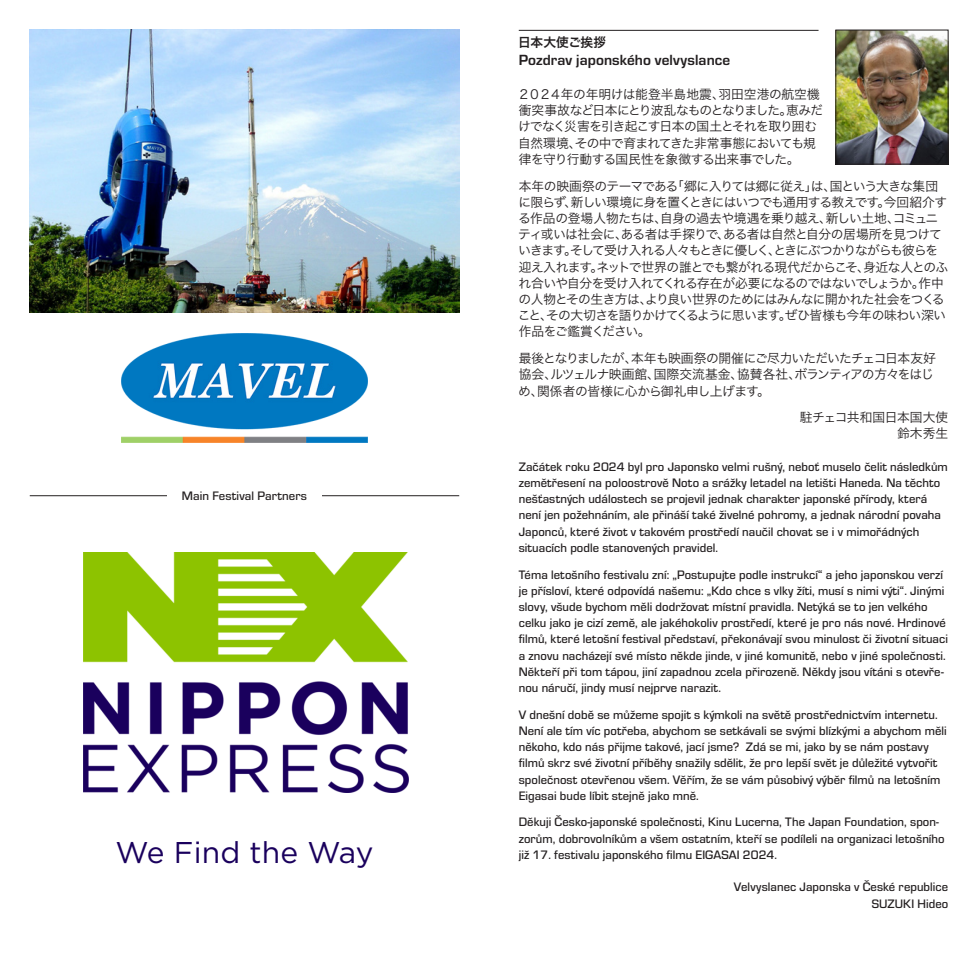
<style>
.page{position:relative;width:978px;height:957px;background:#fff}
.page>*{position:absolute;margin:0;border:0;box-sizing:border-box;transform-origin:0 0}
.Text_CZ{font:30px "Gotham Book CE";letter-spacing:.005em;color:#1a005d}
.Text_CZ-2{font:700 15.3px "Eurostile";letter-spacing:.005em;color:#231f20}
.Text_CZ-3{font:500 12.75px/16.2px "Eurostile";letter-spacing:.005em;color:#231f20}
.t1{font:12.75px/16.2px "Hira Kaku Pro W3";letter-spacing:-.05em;color:#231f20}
.t2{font:12.75px "Hira Kaku Pro W3";letter-spacing:-.03em;color:#231f20}
.Text_CZ-4{font:12.75px "Hira Kaku Pro W6";letter-spacing:-.015em;color:#231f20}
</style>
<div class="page">
<img style="left:30px;top:30px;width:429px;height:282px">
<img style="left:838px;top:32px;width:108px;height:130px">
<div style="left:836px;top:30px;width:112px;height:134px;border:1px solid #231f20"></div>
<hr style="left:519px;top:30px;width:300px;height:1px;background:#231f20">
<img style="left:122px;top:334px;width:245px;height:108px">
<img style="left:84px;top:553px;width:324px;height:240px">
<hr style="left:30px;top:495px;width:429px;height:1px;background:#231f20">
<div style="left:167px;top:491px;width:154px;height:9px;background:#fff"></div>
<p class="Text_CZ-3" style="left:182px;top:487px;width:127px">Main Festival Partners</p>
<p class="Text_CZ" style="left:115px;top:835px;width:260px">We Find the Way</p>
<p class="Text_CZ-4" style="left:518px;top:31px;width:89px">日本大使ご挨拶</p>
<p class="Text_CZ-2" style="left:519px;top:49px;width:213px">Pozdrav japonského velvyslance</p>
<p class="t1" style="left:518px;top:85px;width:307px">２０２４年の年明けは能登半島地震、羽田空港の航空機衝突事故など日本にとり波乱なものとなりました。恵みだけでなく災害を引き起こす日本の国土とそれを取り囲む自然環境、その中で育まれてきた非常事態においても規律を守り行動する国民性を象徴する出来事でした。</p>
<p class="t1" style="left:518px;top:177px;width:432px">本年の映画祭のテーマである「郷に入りては郷に従え」は、国という大きな集団に限らず、新しい環境に身を置くときにはいつでも通用する教えです。今回紹介する作品の登場人物たちは、自身の過去や境遇を乗り越え、新しい土地、コミュニティ或いは社会に、ある者は手探りで、ある者は自然と自分の居場所を見つけていきます。そして受け入れる人々もときに優しく、ときにぶつかりながらも彼らを迎え入れます。ネットで世界の誰とでも繋がれる現代だからこそ、身近な人とのふれ合いや自分を受け入れてくれる存在が必要になるのではないでしょうか。作中の人物とその生き方は、より良い世界のためにはみんなに開かれた社会をつくること、その大切さを語りかけてくるように思います。ぜひ皆様も今年の味わい深い作品をご鑑賞ください。</p>
<p class="t1" style="left:518px;top:349px;width:419px">最後となりましたが、本年も映画祭の開催にご尽力いただいたチェコ日本友好協会、ルツェルナ映画館、国際交流基金、協賛各社、ボランティアの方々をはじめ、関係者の皆様に心から御礼申し上げます。</p>
<p class="t2" style="left:800px;top:406px;width:150px">駐チェコ共和国日本国大使</p>
<p class="t1" style="left:897px;top:425px;width:53px">鈴木秀生</p>
<p class="Text_CZ-3" style="left:519px;top:458px;width:431px">Začátek roku 2024 byl pro Japonsko velmi rušný, neboť muselo čelit následkům zemětřesení na poloostrově Noto a srážky letadel na letišti Haneda. Na těchto nešťastných událostech se projevil jednak charakter japonské přírody, která není jen požehnáním, ale přináší také živelné pohromy, a jednak národní povaha Japonců, které život v takovém prostředí naučil chovat se i v mimořádných situacích podle stanovených pravidel.</p>
<p class="Text_CZ-3" style="left:519px;top:565px;width:431px">Téma letošního festivalu zní: „Postupujte podle instrukcí“ a jeho japonskou verzí je přísloví, které odpovídá našemu: „Kdo chce s vlky žíti, musí s nimi výti“. Jinými slovy, všude bychom měli dodržovat místní pravidla. Netýká se to jen velkého celku jako je cizí země, ale jakéhokoliv prostředí, které je pro nás nové. Hrdinové filmů, které letošní festival představí, překonávají svou minulost či životní situaci a znovu nacházejí své místo někde jinde, v jiné komunitě, nebo v jiné společnosti.<br>Někteří při tom tápou, jiní zapadnou zcela přirozeně. Někdy jsou vítáni s otevře&shy;nou náručí, jindy musí nejprve narazit.</p>
<p class="Text_CZ-3" style="left:519px;top:706px;width:430px">V dnešní době se můžeme spojit s kýmkoli na světě prostřednictvím internetu.<br>Není ale tím víc potřeba, abychom se setkávali se svými blízkými a abychom měli někoho, kdo nás přijme takové, jací jsme? Zdá se mi, jako by se nám postavy filmů skrz své životní příběhy snažily sdělit, že pro lepší svět je důležité vytvořit společnost otevřenou všem. Věřím, že se vám působivý výběr filmů na letošním Eigasai bude líbit stejně jako mně.</p>
<p class="Text_CZ-3" style="left:519px;top:813px;width:427px">Děkuji Česko-japonské společnosti, Kinu Lucerna, The Japan Foundation, spon&shy;zorům, dobrovolníkům a všem ostatním, kteří se podíleli na organizaci letošního již 17. festivalu japonského filmu EIGASAI 2024.</p>
<p class="Text_CZ-3" style="left:734px;top:878px;width:216px">Velvyslanec Japonska v České republice</p>
<p class="Text_CZ-3" style="left:872px;top:894px;width:78px">SUZUKI Hideo</p>
</div>
